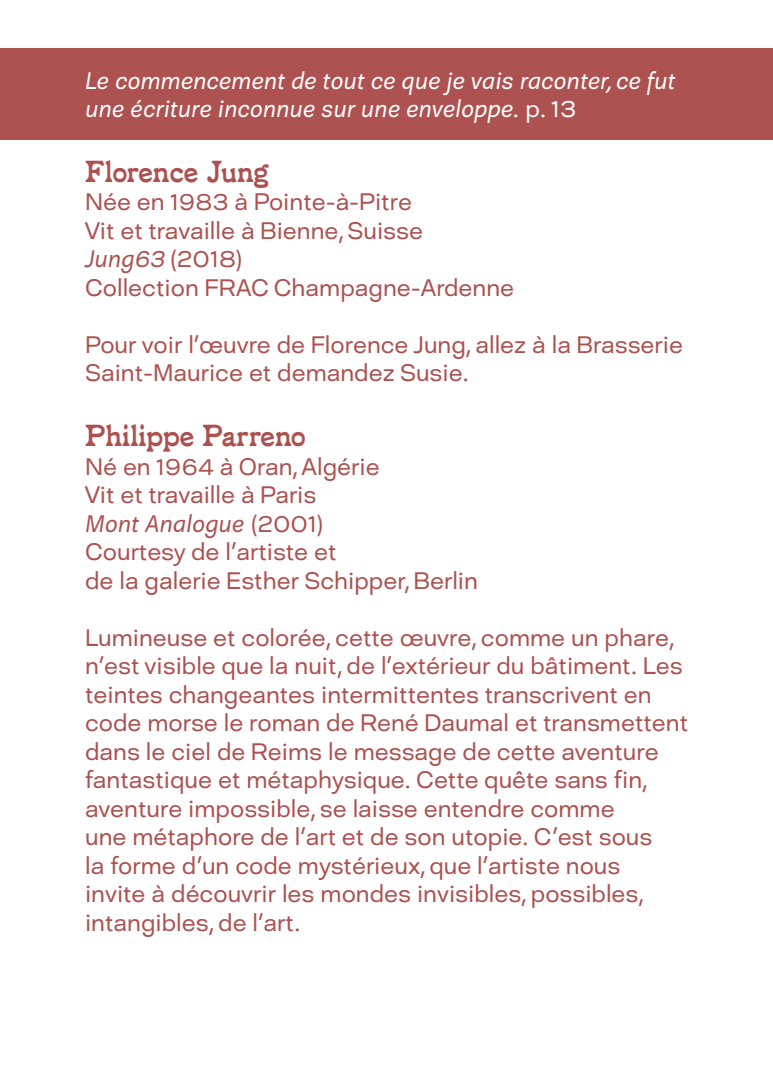
<style>
.page{position:relative;width:773px;height:1078px;background:#fff}
.page>*{position:absolute;margin:0;border:0;box-sizing:border-box;transform-origin:0 0}
.titles{font:30px "FRACCARF FRA Cregular";color:#ac514f}
.texteNormal{font:300 23.75px/28.5px "David";color:#ac514f}
.texteNormal-2{font:italic 300 23.75px/28.5px "David";color:#fff}
.texteNormal-3{font:italic 300 23.75px "David";color:#ac514f}
.s1{font-style:normal}
</style>
<div class="page">
<div style="left:0;top:48px;width:772px;height:92px;background:#ad5250"></div>
<p class="texteNormal-2" style="left:85px;top:65px;width:591px">Le commencement de tout ce que je vais raconter, ce fut une écriture inconnue sur une enveloppe. <span class="s1">p. 13</span></p>
<p class="titles" style="left:85px;top:155px;width:185px">Florence Jung</p>
<p class="texteNormal" style="left:85px;top:186px;width:328px">Née en 1983 à Pointe-à-Pitre</p>
<p class="texteNormal" style="left:85px;top:215px;width:339px">Vit et travaille à Bienne, Suisse</p>
<p class="texteNormal-3" style="left:85px;top:243px;width:159px">Jung63 <span class="s1">(2018)</span></p>
<p class="texteNormal" style="left:85px;top:272px;width:430px">Collection FRAC Champagne-Ardenne</p>
<p class="texteNormal" style="left:85px;top:329px;width:599px">Pour voir l’œuvre de Florence Jung, allez à la Brasserie<br>Saint-Maurice et demandez Susie.</p>
<p class="titles" style="left:85px;top:419px;width:221px">Philippe Parreno</p>
<p class="texteNormal" style="left:85px;top:450px;width:296px">Né en 1964 à Oran, Algérie</p>
<p class="texteNormal" style="left:85px;top:479px;width:233px">Vit et travaille à Paris</p>
<p class="texteNormal-3" style="left:85px;top:507px;width:240px">Mont Analogue <span class="s1">(2001)</span></p>
<p class="texteNormal" style="left:85px;top:536px;width:253px">Courtesy de l’artiste et</p>
<p class="texteNormal" style="left:85px;top:564px;width:394px">de la galerie Esther Schipper, Berlin</p>
<p class="texteNormal" style="left:85px;top:621px;width:604px">Lumineuse et colorée, cette œuvre, comme un phare, n’est visible que la nuit, de l’extérieur du bâtiment. Les teintes changeantes intermittentes transcrivent en code morse le roman de René Daumal et transmettent dans le ciel de Reims le message de cette aventure fantastique et métaphysique. Cette quête sans fin, aventure impossible, se laisse entendre comme<br>une métaphore de l’art et de son utopie. C’est sous<br>la forme d’un code mystérieux, que l’artiste nous<br>invite à découvrir les mondes invisibles, possibles, intangibles, de l’art.</p>
</div>
